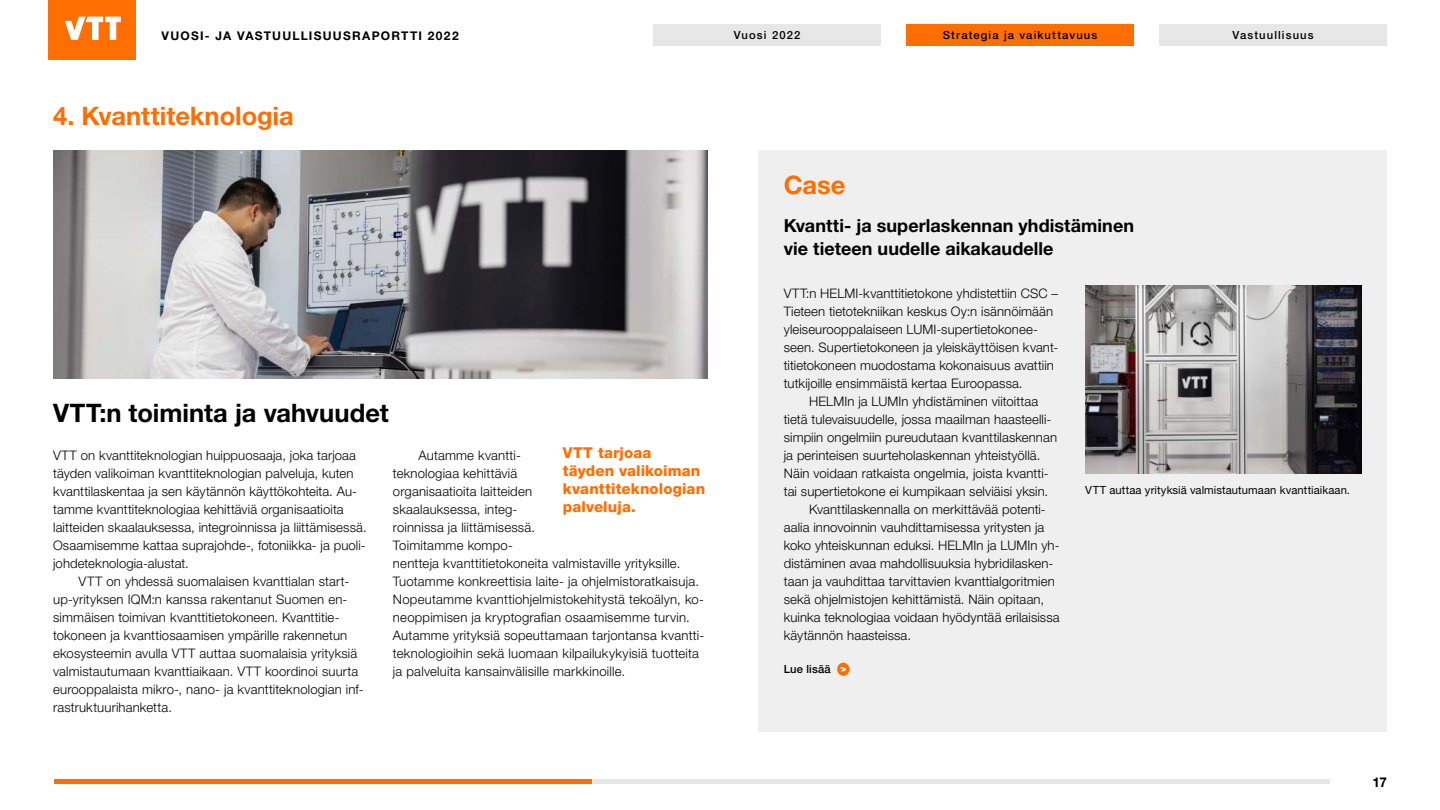
<style>
.page{position:relative;width:1440px;height:810px;background:#fff}
.page>*{position:absolute;margin:0;border:0;box-sizing:border-box;transform-origin:0 0}
.Otsikko_H1{font:700 25.5px "Helvetica Neue LT Std";color:#000}
.Otsikko_Oranssi{font:700 25.5px "Helvetica Neue LT Std";letter-spacing:-.005em;color:#ff6e00}
.Case_otsikko{font:700 25.5px "Helvetica Neue LT Std";color:#ff6e00}
.Case_otsikko-2{font:700 18px/22.5px "Helvetica Neue LT Std";letter-spacing:.005em;color:#000}
.t1{font:800 15px/18px "Helvetica Neue LT Std";letter-spacing:.01em;color:#ff6e00}
.t2{font:700 13.5px "Helvetica Neue LT Std";color:#000}
.Leipis_sis{font:300 13.12px/18px "Helvetica Neue LT Std";letter-spacing:.01em;color:#000}
.Leipis{font:300 13.12px/18px "Helvetica Neue LT Std";letter-spacing:.005em;color:#000}
.t3{font:700 12px "Helvetica Neue LT Std";letter-spacing:.1em;color:#000}
.Leipis-2{font:11.25px "Helvetica Neue LT Std";letter-spacing:.01em;color:#000}
.Sislu_leipis{font:500 11.25px "Helvetica Neue LT Std";letter-spacing:.095em;color:#000}
.Sislu_leipis-2{font:500 11.25px "Helvetica Neue LT Std";letter-spacing:.01em;color:#000}
</style>
<div class="page">
<div style="left:758px;top:150px;width:629px;height:581px;background:#efefef"></div>
<img style="left:1085px;top:286px;width:276px;height:187px">
<img style="left:53px;top:150px;width:654px;height:228px">
<svg style="left:837px;top:663px;width:13px;height:13px"></svg>
<svg style="left:841px;top:667px;width:5px;height:5px"></svg>
<div style="left:48px;top:0;width:88px;height:59px;background:#ff6e00"></div>
<svg style="left:65px;top:17px;width:56px;height:23px"></svg>
<div style="left:653px;top:24px;width:228px;height:22px;background:#e7e7e7"></div>
<div style="left:906px;top:24px;width:228px;height:22px;background:#ff6e00"></div>
<div style="left:1159px;top:24px;width:228px;height:22px;background:#e7e7e7"></div>
<hr style="left:55px;top:780px;width:1275px;height:4px;background:#e7e7e7">
<hr style="left:54px;top:780px;width:537px;height:4px;background:#ff6e00">
<p class="t3" style="left:162px;top:28px;width:299px">VUOSI- JA VASTUULLISUUSRAPORTTI 2022</p>
<p class="Sislu_leipis" style="left:734px;top:29px;width:68px">Vuosi 2022</p>
<p class="Sislu_leipis" style="left:943px;top:29px;width:156px">Strategia ja vaikuttavuus</p>
<p class="Sislu_leipis" style="left:1233px;top:29px;width:83px">Vastuullisuus</p>
<h1 class="Otsikko_Oranssi" style="left:53px;top:100px;width:242px">4. Kvanttiteknologia</h1>
<h1 class="Otsikko_H1" style="left:53px;top:397px;width:337px">VTT:n toiminta ja vahvuudet</h1>
<p class="Leipis" style="left:53px;top:446px;width:315px">VTT on kvanttiteknologian huippuosaaja, joka tarjoaa täyden valikoiman kvanttiteknologian palveluja, kuten kvanttilaskentaa ja sen käytännön käyttökohteita. Au&shy;tamme kvanttiteknologiaa kehittäviä organisaatioita laitteiden skaalauksessa, integroinnissa ja liittämisessä.<br>Osaamisemme kattaa suprajohde-, fotoniikka- ja puoli&shy;johdeteknologia-alustat.</p>
<p class="Leipis_sis" style="left:53px;top:572px;width:312px;text-indent:26px">VTT on yhdessä suomalaisen kvanttialan start&shy;up-yrityksen IQM:n kanssa rakentanut Suomen en&shy;simmäisen toimivan kvanttitietokoneen. Kvanttitie&shy;tokoneen ja kvanttiosaamisen ympärille rakennetun ekosysteemin avulla VTT auttaa suomalaisia yrityksiä valmistautumaan kvanttiaikaan. VTT koordinoi suurta eurooppalaista mikro-, nano- ja kvanttiteknologian inf&shy;rastruktuurihanketta.</p>
<p class="t1" style="left:563px;top:444px;width:144px">VTT tarjoaa täyden valikoiman kvanttiteknologian palveluja.</p>
<p class="Leipis_sis" style="left:393px;top:446px;width:313px;text-indent:26px">Autamme kvantti-<br>teknologiaa kehittäviä<br>organisaatioita laitteiden<br>skaalauksessa, integ-<br>roinnissa ja liittämisessä.<br>Toimitamme kompo-<br>nentteja kvanttitietokoneita valmistaville yrityksille.<br>Tuotamme konkreettisia laite- ja ohjelmistoratkaisuja.<br>Nopeutamme kvanttiohjelmistokehitystä tekoälyn, ko&shy;neoppimisen ja kryptografian osaamisemme turvin.<br>Autamme yrityksiä sopeuttamaan tarjontansa kvantti&shy;teknologioihin sekä luomaan kilpailukykyisiä tuotteita ja palveluita kansainvälisille markkinoille.</p>
<h2 class="Case_otsikko" style="left:784px;top:169px;width:63px">Case</h2>
<h2 class="Case_otsikko-2" style="left:784px;top:214px;width:352px">Kvantti- ja superlaskennan yhdistäminen vie tieteen uudelle aikakaudelle</h2>
<p class="Leipis" style="left:784px;top:284px;width:276px">VTT:n HELMI-kvanttitietokone yhdistettiin CSC – Tieteen tietotekniikan keskus Oy:n isännöimään yleiseurooppalaiseen LUMI-supertietokonee&shy;seen. Supertietokoneen ja yleiskäyttöisen kvant&shy;titietokoneen muodostama kokonaisuus avattiin tutkijoille ensimmäistä kertaa Euroopassa.</p>
<p class="Leipis_sis" style="left:784px;top:392px;width:275px;text-indent:26px">HELMIn ja LUMIn yhdistäminen viitoittaa tietä tulevaisuudelle, jossa maailman haasteelli&shy;simpiin ongelmiin pureudutaan kvanttilaskennan ja perinteisen suurteholaskennan yhteistyöllä.<br>Näin voidaan ratkaista ongelmia, joista kvantti&shy;tai supertietokone ei kumpikaan selviäisi yksin.</p>
<p class="Leipis_sis" style="left:784px;top:500px;width:277px;text-indent:26px">Kvanttilaskennalla on merkittävää potenti&shy;aalia innovoinnin vauhdittamisessa yritysten ja koko yhteiskunnan eduksi. HELMIn ja LUMIn yh&shy;distäminen avaa mahdollisuuksia hybridilasken&shy;taan ja vauhdittaa tarvittavien kvanttialgoritmien sekä ohjelmistojen kehittämistä. Näin opitaan, kuinka teknologiaa voidaan hyödyntää erilaisissa käytännön haasteissa.</p>
<p class="Sislu_leipis-2" style="left:784px;top:663px;width:48px">Lue lisää</p>
<p class="Leipis-2" style="left:1085px;top:484px;width:266px">VTT auttaa yrityksiä valmistautumaan kvanttiaikaan.</p>
<p class="t2" style="left:1373px;top:774px;width:16px">17</p>
</div>
